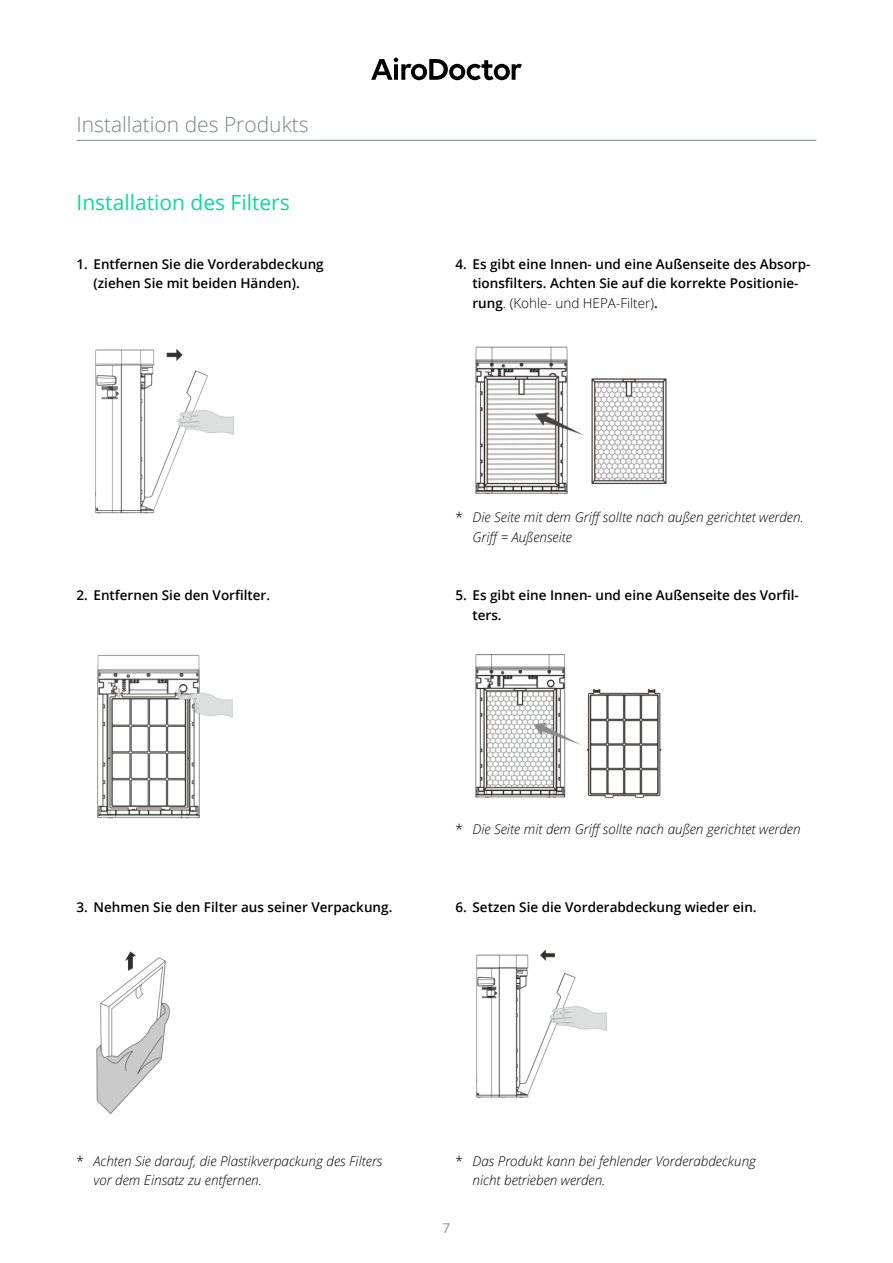
<style>
.page{position:relative;width:893px;height:1263px;background:#fff}
.page>*{position:absolute;margin:0;border:0;box-sizing:border-box;transform-origin:0 0}
.t1{font:300 21px "Open Sans";color:#7d8386}
.t2{font:21px "Open Sans";color:#08da97}
.t3{font:600 13.5px/19.5px "Open Sans";color:#000}
.t4{font:italic 300 13.5px/19.5px "Open Sans";color:#000}
.t5{font:13.5px "Lato";color:#91989c}
.s1{font-weight:300}
.s2{font-style:normal}
</style>
<div class="page">
<svg style="left:371px;top:58px;width:151px;height:22px"></svg>
<hr style="left:77px;top:140px;width:739px;height:1px;background:#7d8386">
<img style="left:95px;top:348px;width:139px;height:166px">
<img style="left:97px;top:654px;width:136px;height:165px">
<img style="left:96px;top:951px;width:74px;height:163px">
<img style="left:475px;top:346px;width:192px;height:148px">
<img style="left:475px;top:654px;width:187px;height:145px">
<img style="left:476px;top:949px;width:131px;height:149px">
<h1 class="t1" style="left:77px;top:110px;width:234px">Installation des Produkts</h1>
<h1 class="t2" style="left:77px;top:188px;width:215px">Installation des Filters</h1>
<p class="t3" style="left:77px;top:254px;width:249px;text-align:center">1. Entfernen Sie die Vorderabdeckung (ziehen Sie mit beiden Händen).</p>
<p class="t3" style="left:77px;top:585px;width:195px">2. Entfernen Sie den Vorfilter.</p>
<p class="t3" style="left:472px;top:254px;width:339px;text-indent:-17px">4. Es gibt eine Innen- und eine Außenseite des Absorp&shy;tionsfilters. Achten Sie auf die korrekte Positionie&shy;rung<span class="s1">. (Kohle- und HEPA-Filter)</span>.</p>
<p class="t4" style="left:472px;top:507px;width:333px;text-indent:-17px"><span class="s2">*</span> Die Seite mit dem Griff sollte nach außen gerichtet werden.<br>Griff = Außenseite</p>
<p class="t3" style="left:472px;top:585px;width:328px;text-indent:-17px">5. Es gibt eine Innen- und eine Außenseite des Vorfil&shy;ters.</p>
<p class="t3" style="left:77px;top:897px;width:317px">3. Nehmen Sie den Filter aus seiner Verpackung.</p>
<p class="t4" style="left:455px;top:819px;width:347px"><span class="s2">*</span> Die Seite mit dem Griff sollte nach außen gerichtet werden</p>
<p class="t3" style="left:455px;top:897px;width:303px">6. Setzen Sie die Vorderabdeckung wieder ein.</p>
<p class="t4" style="left:94px;top:1150px;width:290px;text-indent:-17px"><span class="s2">*</span> Achten Sie darauf, die Plastikverpackung des Filters vor dem Einsatz zu entfernen.</p>
<p class="t4" style="left:472px;top:1150px;width:285px;text-indent:-17px"><span class="s2">*</span> Das Produkt kann bei fehlender Vorderabdeckung nicht betrieben werden.</p>
<p class="t5" style="left:443px;top:1221px;width:9px">7</p>
</div>
